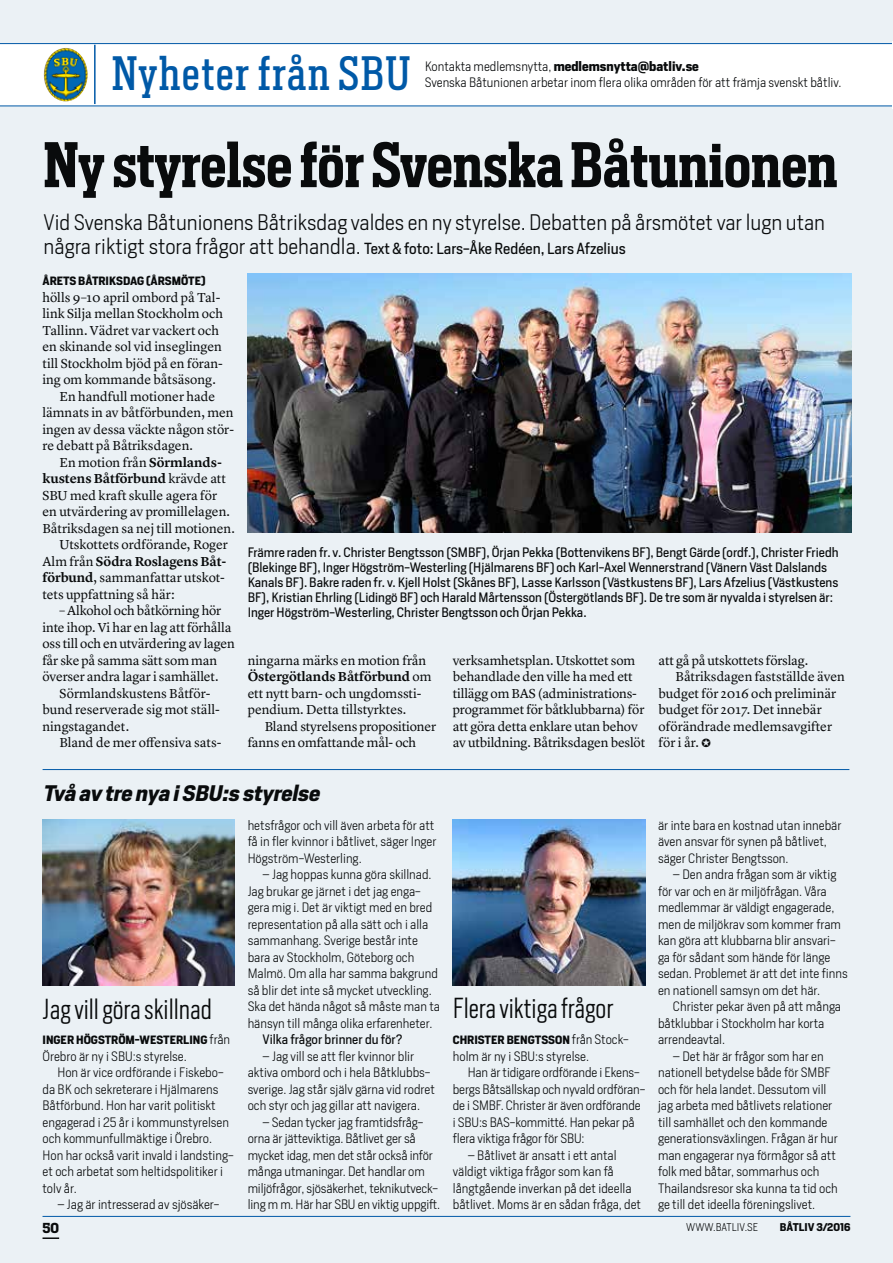
<style>
.page{position:relative;width:893px;height:1263px;background:#ebf1f5}
.page>*{position:absolute;margin:0;border:0;box-sizing:border-box;transform-origin:0 0}
.t1{font:600 60px "Heron Serif Cond";color:#090b0c}
.t2{font:45px "Heron Serif Cond";letter-spacing:.04em;color:#0059a7}
.t3{font:300 27px "Heron Sans Cond";color:#090b0c}
.t4{font:300 21px "Heron Sans";color:#090b0c}
.t5{font:italic 700 21px "Heron Sans";color:#090b0c}
.t6{font:15px "Heron Sans";color:#090b0c}
.t7{font:13.5px/16.5px "Lyon Text";letter-spacing:-.005em;color:#090b0c}
.t8{font:600 13.5px "Lyon Text";color:#090b0c}
.t9{font:700 13.5px "Heron Serif";color:#090b0c}
.t10{font:300 12.75px/16.5px "Heron Sans";color:#090b0c}
.t11{font:12.75px/15px "Heron Sans";color:#090b0c}
.t12{font:700 11.25px "Heron Sans";color:#090b0c}
.t13{font:300 10.5px "Heron Sans";color:#090b0c}
.t14{font:700 10.5px "Heron Sans";color:#090b0c}
.s1{font-weight:700}
.s2{font-weight:300;font-size:21px}
.s3{font-weight:600}
.s4{font-weight:400}
.s5{font-weight:300;font-size:12.75px}
</style>
<div class="page">
<div style="left:0;top:43px;width:892px;height:63px;background:#fff"></div>
<hr style="left:94px;top:45px;width:2px;height:59px;background:#0059a7">
<img style="left:44px;top:48px;width:44px;height:53px">
<hr style="left:43px;top:1216px;width:807px;height:1px;background:#0059a7">
<svg style="left:43px;top:1237px;width:16px;height:2px"></svg>
<hr style="left:892px;top:41px;width:1px;height:67px;background:#fff">
<hr style="left:43px;top:769px;width:806px;height:1px;background:#0059a7">
<img style="left:453px;top:819px;width:192px;height:166px">
<img style="left:43px;top:819px;width:192px;height:166px">
<img style="left:248px;top:274px;width:603px;height:258px">
<h2 class="t2" style="left:112px;top:45px;width:300px">Nyheter från SBU</h2>
<p class="t10" style="left:425px;top:57px;width:418px">Kontakta medlemsnytta, <span class="s1">medlemsnytta@batliv.se<br></span>Svenska Båtunionen arbetar inom flera olika områden för att främja svenskt båtliv.</p>
<h1 class="t1" style="left:44px;top:126px;width:795px">Ny styrelse för Svenska Båtunionen</h1>
<h3 class="t4" style="left:44px;top:209px;width:783px">Vid Svenska Båtunionens Båtriksdag valdes en ny styrelse. Debatten på årsmötet var lugn utan</h3>
<p class="t6" style="left:44px;top:239px;width:584px"><span class="s2">några riktigt stora frågor att behandla.</span> Text &amp; foto: Lars-Åke Redéen, Lars Afzelius</p>
<p class="t12" style="left:43px;top:273px;width:165px">ÅRETS BÅTRIKSDAG (ÅRSMÖTE)</p>
<p class="t7" style="left:43px;top:288px;width:179px">hölls 9–10 april ombord på Tal-</p>
<p class="t7" style="left:43px;top:304px;width:182px">link Silja mellan Stockholm och</p>
<p class="t7" style="left:43px;top:321px;width:178px">Tallinn. Vädret var vackert och</p>
<p class="t7" style="left:43px;top:337px;width:181px">en skinande sol vid inseglingen</p>
<p class="t7" style="left:43px;top:354px;width:182px">till Stockholm bjöd på en föran-</p>
<p class="t7" style="left:43px;top:370px;width:175px">ing om kommande båtsäsong.</p>
<p class="t7" style="left:60px;top:387px;width:157px">En handfull motioner hade</p>
<p class="t7" style="left:43px;top:403px;width:193px">lämnats in av båtförbunden, men</p>
<p class="t7" style="left:43px;top:420px;width:193px">ingen av dessa väckte någon stör-</p>
<p class="t7" style="left:43px;top:436px;width:152px">re debatt på Båtriksdagen.</p>
<p class="t7" style="left:60px;top:453px;width:164px">En motion från <span class="s3">Sörmlands-</span></p>
<p class="t8" style="left:43px;top:468px;width:185px">kustens Båtförbund <span class="s4">krävde att</span></p>
<p class="t7" style="left:43px;top:486px;width:176px">SBU med kraft skulle agera för</p>
<p class="t7" style="left:43px;top:502px;width:189px">en utvärdering av promillelagen.</p>
<p class="t7" style="left:43px;top:519px;width:194px">Båtriksdagen sa nej till motionen.</p>
<p class="t7" style="left:60px;top:535px;width:170px">Utskottets ordförande, Roger</p>
<p class="t8" style="left:43px;top:550px;width:185px"><span class="s4">Alm från</span> Södra Roslagens Båt-</p>
<p class="t7" style="left:43px;top:568px;width:184px"><span class="s3">förbund</span>, sammanfattar utskot-</p>
<p class="t7" style="left:43px;top:585px;width:133px">tets uppfattning så här:</p>
<p class="t7" style="left:60px;top:601px;width:163px">– Alkohol och båtkörning hör</p>
<p class="t7" style="left:43px;top:618px;width:190px">inte ihop. Vi har en lag att förhålla</p>
<p class="t7" style="left:43px;top:634px;width:194px">oss till och en utvärdering av lagen</p>
<p class="t7" style="left:43px;top:651px;width:176px">får ske på samma sätt som man</p>
<p class="t7" style="left:43px;top:667px;width:178px">överser andra lagar i samhället.</p>
<p class="t7" style="left:60px;top:684px;width:152px">Sörmlandskustens Båtför-</p>
<p class="t7" style="left:43px;top:700px;width:179px">bund reserverade sig mot ställ-</p>
<p class="t7" style="left:43px;top:717px;width:88px">ningstagandet.</p>
<p class="t7" style="left:60px;top:733px;width:163px">Bland de mer offensiva sats-</p>
<p class="t11" style="left:248px;top:545px;width:592px">Främre raden fr. v. Christer Bengtsson (SMBF), Örjan Pekka (Bottenvikens BF), Bengt Gärde (ordf.), Christer Friedh (Blekinge BF), Inger Högström-Westerling (Hjälmarens BF) och Karl-Axel Wennerstrand (Vänern Väst Dalslands Kanals BF). Bakre raden fr. v. Kjell Holst (Skånes BF), Lasse Karlsson (Västkustens BF), Lars Afzelius (Västkustens BF), Kristian Ehrling (Lidingö BF) och Harald Mårtensson (Östergötlands BF). De tre som är nyvalda i styrelsen är:<br>Inger Högström-Westerling, Christer Bengtsson och Örjan Pekka.</p>
<p class="t7" style="left:453px;top:651px;width:194px">verksamhetsplan. Utskottet som behandlade den ville ha med ett tillägg om BAS (administrations&shy;programmet för båtklubbarna) för att göra detta enklare utan behov av utbildning. Båtriksdagen beslöt</p>
<p class="t7" style="left:659px;top:651px;width:151px">att gå på utskottets förslag.</p>
<p class="t7" style="left:248px;top:651px;width:185px">ningarna märks en motion från<br><span class="s3">Östergötlands Båtförbund</span> om ett nytt barn- och ungdomssti&shy;pendium. Detta tillstyrktes.</p>
<p class="t7" style="left:248px;top:717px;width:190px;text-indent:17px">Bland styrelsens propositioner fanns en omfattande mål- och</p>
<p class="t7" style="left:676px;top:667px;width:171px">Båtriksdagen fastställde även</p>
<p class="t7" style="left:659px;top:684px;width:179px">budget för 2016 och preliminär</p>
<p class="t7" style="left:659px;top:700px;width:165px">budget för 2017. Det innebär</p>
<p class="t7" style="left:659px;top:717px;width:175px">oförändrade medlemsavgifter</p>
<p class="t7" style="left:659px;top:733px;width:54px">för i år. ✪</p>
<h3 class="t5" style="left:43px;top:779px;width:283px">Två av tre nya iSBU:s styrelse</h3>
<p class="t10" style="left:248px;top:816px;width:190px">hetsfrågor och vill även arbeta för att få in fler kvinnor i båtlivet, säger Inger<br>Högström-Westerling.</p>
<p class="t10" style="left:248px;top:866px;width:194px;text-indent:15px">– Jag hoppas kunna göra skillnad.<br>Jag brukar ge järnet i det jag enga&shy;gera mig i. Det är viktigt med en bred representation på alla sätt och i alla sammanhang. Sverige består inte bara av Stockholm, Göteborg och Malmö. Om alla har samma bakgrund så blir det inte så mycket utveckling.<br>Ska det hända något så måste man ta hänsyn till många olika erfarenheter.</p>
<p class="t11" style="left:263px;top:1032px;width:142px">Vilka frågor brinner du för?</p>
<p class="t10" style="left:248px;top:1047px;width:189px;text-indent:15px">– Jag vill se att fler kvinnor blir aktiva ombord och i hela Båtklubbs&shy;sverige. Jag står själv gärna vid rodret och styr och jag gillar att navigera.</p>
<p class="t10" style="left:248px;top:1113px;width:194px;text-indent:15px">– Sedan tycker jag framtidsfråg&shy;orna är jätteviktiga. Båtlivet ger så mycket idag, men det står också inför många utmaningar. Det handlar om miljöfrågor, sjösäkerhet, teknikutveck&shy;ling m m. Här har SBU en viktig uppgift.</p>
<h3 class="t3" style="left:43px;top:992px;width:171px">Jag vill göra skillnad</h3>
<h3 class="t3" style="left:453px;top:992px;width:162px">Flera viktiga frågor</h3>
<p class="t12" style="left:43px;top:1032px;width:189px">INGER HÖGSTRÖM-WESTERLING <span class="s5">från</span></p>
<p class="t10" style="left:43px;top:1047px;width:146px">Örebro är ny i SBU:s styrelse.</p>
<p class="t10" style="left:57px;top:1064px;width:168px">Hon är vice ordförande i Fiskebo-</p>
<p class="t10" style="left:43px;top:1080px;width:177px">da BK och sekreterare i Hjälmarens</p>
<p class="t10" style="left:43px;top:1097px;width:175px">Båtförbund. Hon har varit politiskt</p>
<p class="t10" style="left:43px;top:1113px;width:188px">engagerad i 25 år i kommunstyrelsen</p>
<p class="t10" style="left:43px;top:1130px;width:171px">och kommunfullmäktige i Örebro.</p>
<p class="t10" style="left:43px;top:1146px;width:193px">Hon har också varit invald i landsting-</p>
<p class="t10" style="left:43px;top:1163px;width:182px">et och arbetat som heltidspolitiker i</p>
<p class="t10" style="left:43px;top:1179px;width:36px">tolv år.</p>
<p class="t10" style="left:57px;top:1196px;width:163px">– Jag är intresserad av sjösäker-</p>
<p class="t12" style="left:453px;top:1032px;width:177px">CHRISTER BENGTSSON <span class="s5">från Stock-</span></p>
<p class="t10" style="left:453px;top:1047px;width:138px">holm är ny i SBU:s styrelse.</p>
<p class="t10" style="left:468px;top:1064px;width:173px">Han är tidigare ordförande i Ekens-</p>
<p class="t10" style="left:453px;top:1080px;width:194px">bergs Båtsällskap och nyvald ordföran-</p>
<p class="t10" style="left:453px;top:1097px;width:189px">de i SMBF. Christer är även ordförande</p>
<p class="t10" style="left:453px;top:1113px;width:183px">i SBU:s BAS-kommitté. Han pekar på</p>
<p class="t10" style="left:453px;top:1130px;width:133px">flera viktiga frågor för SBU:</p>
<p class="t10" style="left:453px;top:1146px;width:190px;text-indent:15px">– Båtlivet är ansatt i ett antal väldigt viktiga frågor som kan få långtgående inverkan på det ideella båtlivet. Moms är en sådan fråga, det</p>
<p class="t10" style="left:658px;top:816px;width:185px">är inte bara en kostnad utan innebär även ansvar för synen på båtlivet, säger Christer Bengtsson.</p>
<p class="t10" style="left:658px;top:866px;width:191px;text-indent:15px">– Den andra frågan som är viktig för var och en är miljöfrågan. Våra medlemmar är väldigt engagerade, men de miljökrav som kommer fram kan göra att klubbarna blir ansvari&shy;ga för sådant som hände för länge sedan. Problemet är att det inte finns en nationell samsyn om det här.</p>
<p class="t10" style="left:658px;top:998px;width:185px;text-indent:15px">Christer pekar även på att många båtklubbar i Stockholm har korta arrendeavtal.</p>
<p class="t10" style="left:658px;top:1047px;width:181px;text-indent:15px">– Det här är frågor som har en nationell betydelse både för SMBF och för hela landet. Dessutom vill jag arbeta med båtlivets relationer till samhället och den kommande generationsväxlingen. Frågan är hur man engagerar nya förmågor så att folk med båtar, sommarhus och Thailandsresor ska kunna ta tid och ge till det ideella föreningslivet.</p>
<p class="t9" style="left:43px;top:1219px;width:18px">50</p>
<p class="t13" style="left:686px;top:1220px;width:73px">WWW.BATLIV.SE</p>
<p class="t14" style="left:780px;top:1220px;width:72px">BÅTLIV 3/2016</p>
</div>
